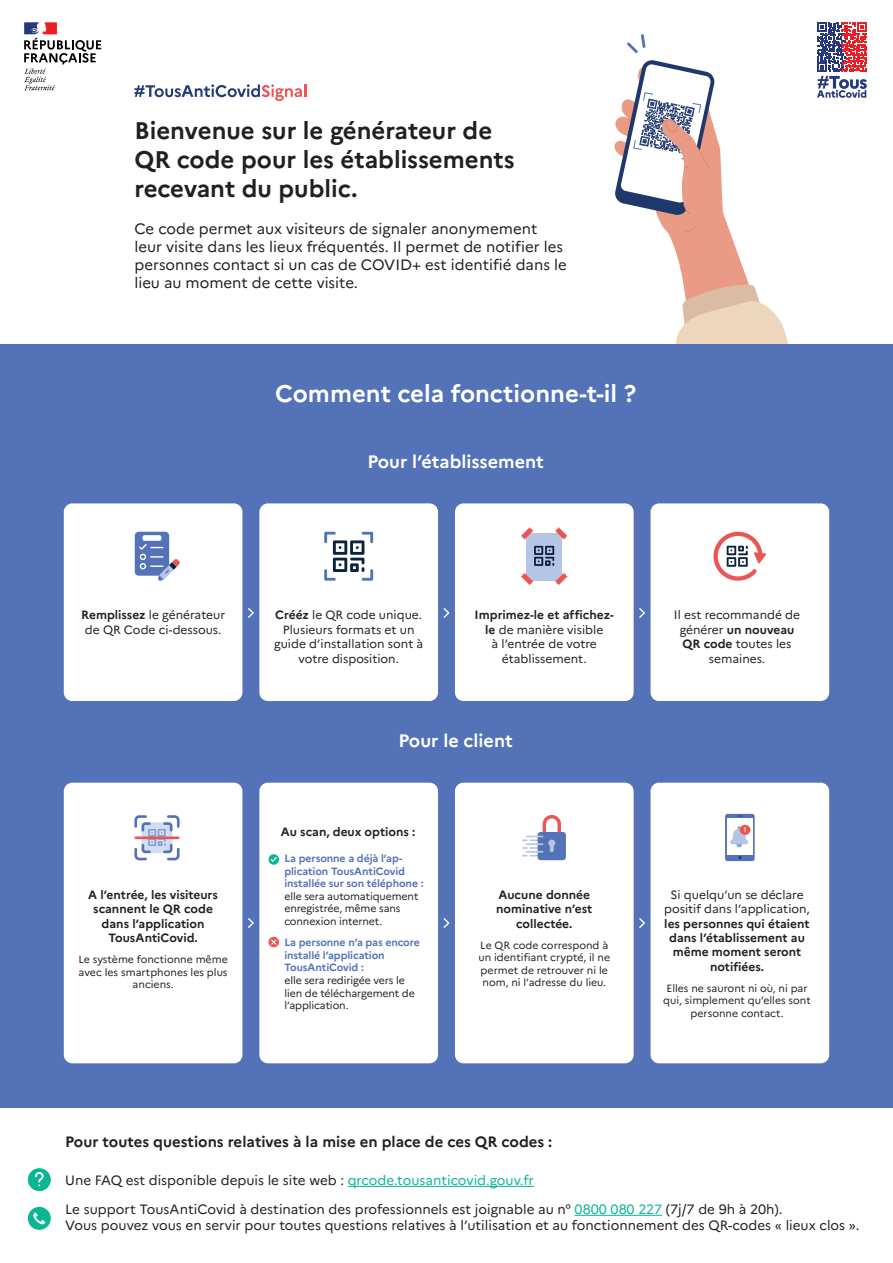
<style>
.page{position:relative;width:893px;height:1263px;background:#fff}
.page>*{position:absolute;margin:0;border:0;box-sizing:border-box;transform-origin:0 0}
.t1{font:700 24px/28.8px "Marianne";color:#231f20}
.t2{font:700 24px "Marianne";color:#fff}
.t3{font:700 18px "Marianne";color:#fff}
.t4{font:15px/18px "Marianne";color:#231f20}
.t5{font:700 15px "Marianne";color:#231f20}
.t6{font:13.5px/16.2px "Marianne";color:#231f20}
.t7{font:12px/14.4px "Marianne";color:#231f20;text-align:center}
.t8{font:700 12px/14.4px "Marianne";color:#231f20;text-align:center}
.t9{font:10.5px/12.6px "Marianne";letter-spacing:-.005em;color:#231f20;text-align:center}
.t10{font:700 10.5px/12.6px "Marianne";letter-spacing:-.01em;color:#5372b8}
.s1{font-weight:700}
.s2{color:#0ab694}
</style>
<div class="page">
<svg style="left:627px;top:34px;width:18px;height:19px"></svg>
<svg style="left:614px;top:60px;width:189px;height:285px"></svg>
<div style="left:0;top:345px;width:893px;height:763px;background:#5372b8"></div>
<div style="left:64px;top:503px;width:178px;height:198px;background:#fff;border-radius:9px"></div>
<div style="left:64px;top:783px;width:178px;height:280px;background:#fff;border-radius:9px"></div>
<div style="left:259px;top:503px;width:179px;height:198px;background:#fff;border-radius:9px"></div>
<div style="left:259px;top:783px;width:179px;height:280px;background:#fff;border-radius:9px"></div>
<div style="left:455px;top:503px;width:179px;height:198px;background:#fff;border-radius:9px"></div>
<div style="left:455px;top:783px;width:179px;height:280px;background:#fff;border-radius:9px"></div>
<div style="left:650px;top:503px;width:179px;height:198px;background:#fff;border-radius:9px"></div>
<div style="left:650px;top:783px;width:179px;height:280px;background:#fff;border-radius:9px"></div>
<hr style="left:348px;top:1186px;width:186px;height:1px;background:#0ab694">
<hr style="left:575px;top:1215px;width:87px;height:1px;background:#0ab694">
<svg style="left:817px;top:22px;width:50px;height:76px"></svg>
<svg style="left:24px;top:22px;width:77px;height:68px"></svg>
<svg style="left:248px;top:608px;width:6px;height:10px"></svg>
<svg style="left:248px;top:918px;width:6px;height:10px"></svg>
<svg style="left:443px;top:608px;width:6px;height:10px"></svg>
<svg style="left:443px;top:918px;width:6px;height:10px"></svg>
<svg style="left:639px;top:608px;width:6px;height:10px"></svg>
<svg style="left:639px;top:918px;width:6px;height:10px"></svg>
<svg style="left:324px;top:532px;width:49px;height:49px"></svg>
<div style="left:526px;top:533px;width:36px;height:48px;background:#b5c5e4"></div>
<svg style="left:521px;top:527px;width:13px;height:13px"></svg>
<svg style="left:555px;top:527px;width:13px;height:13px"></svg>
<svg style="left:555px;top:572px;width:13px;height:13px"></svg>
<svg style="left:521px;top:572px;width:13px;height:13px"></svg>
<svg style="left:534px;top:546px;width:20px;height:20px"></svg>
<svg style="left:713px;top:532px;width:53px;height:49px"></svg>
<div style="left:135px;top:532px;width:34px;height:44px;background:#5372b8;border-radius:4px"></div>
<svg style="left:139px;top:544px;width:41px;height:37px"></svg>
<div style="left:143px;top:535px;width:18px;height:6px;background:#fff;border-radius:2px"></div>
<svg style="left:134px;top:815px;width:46px;height:45px"></svg>
<svg style="left:268px;top:854px;width:11px;height:11px"></svg>
<svg style="left:271px;top:857px;width:6px;height:5px"></svg>
<svg style="left:268px;top:937px;width:11px;height:10px"></svg>
<svg style="left:271px;top:939px;width:5px;height:6px"></svg>
<svg style="left:27px;top:1206px;width:24px;height:24px"></svg>
<svg style="left:28px;top:1168px;width:23px;height:23px"></svg>
<div style="left:538px;top:832px;width:28px;height:28px;background:#5372b8;border-radius:3px"></div>
<svg style="left:522px;top:815px;width:39px;height:41px"></svg>
<div style="left:725px;top:814px;width:30px;height:47px;background:#5372b8;border-radius:2px"></div>
<div style="left:727px;top:818px;width:26px;height:36px;background:#fff"></div>
<svg style="left:740px;top:825px;width:10px;height:10px"></svg>
<svg style="left:730px;top:826px;width:18px;height:21px"></svg>
<svg style="left:134px;top:84px;width:172px;height:17px"></svg>
<h1 class="t1" style="left:134px;top:116px;width:382px">Bienvenue sur le générateur de<br>QR code pour les établissements recevant du public.</h1>
<h3 class="t4" style="left:134px;top:219px;width:434px">Ce code permet aux visiteurs de signaler anonymement leur visite dans les lieux fréquentés. Il permet de notifier les personnes contact si un cas de COVID+ est identifié dans le lieu au moment de cette visite.</h3>
<h1 class="t2" style="left:275px;top:379px;width:362px">Comment cela fonctionne-t-il ?</h1>
<h2 class="t3" style="left:367px;top:451px;width:178px">Pour l’établissement</h2>
<p class="t7" style="left:81px;top:608px;width:146px"><span class="s1">Remplissez</span> le générateur de QR Code ci-dessous.</p>
<p class="t8" style="left:88px;top:887px;width:131px">A l’entrée, les visiteurs scannent le QR code dans l’application<br>TousAntiCovid.</p>
<p class="t9" style="left:78px;top:953px;width:151px">Le système fonctionne même avec les smartphones les plus anciens.</p>
<p class="t7" style="left:274px;top:608px;width:151px"><span class="s1">Crééz</span> le QR code unique.<br>Plusieurs formats et un guide d’installation sont à votre disposition.</p>
<p class="t7" style="left:475px;top:608px;width:141px"><span class="s1">Imprimez-le et affichez&shy;le</span> de manière visible<br>à l’entrée de votre établissement.</p>
<h2 class="t3" style="left:399px;top:730px;width:116px">Pour le client</h2>
<p class="t8" style="left:281px;top:824px;width:136px">Au scan, deux options :</p>
<p class="t10" style="left:284px;top:852px;width:141px">La personne a déjà l’ap&shy;plication TousAntiCovid installée sur son téléphone :</p>
<p class="t9" style="left:284px;top:890px;width:136px;text-align:left">elle sera automatiquement enregistrée, même sans connexion internet.</p>
<p class="t10" style="left:284px;top:936px;width:137px">La personne n’a pas encore installé l’application<br>TousAntiCovid :</p>
<p class="t9" style="left:284px;top:974px;width:132px;text-align:left">elle sera redirigée vers le lien de téléchargement de l’application.</p>
<p class="t8" style="left:496px;top:887px;width:98px">Aucune donnée nominative n’est collectée.</p>
<p class="t9" style="left:478px;top:938px;width:133px">Le QR code correspond à un identifiant crypté, il ne permet de retrouver ni le nom, ni l’adresse du lieu.</p>
<h3 class="t5" style="left:65px;top:1132px;width:489px">Pour toutes questions relatives à la mise en place de ces QR codes :</h3>
<p class="t6" style="left:65px;top:1172px;width:470px">Une FAQ est disponible depuis le site web : <span class="s2">qrcode.tousanticovid.gouv.fr</span></p>
<p class="t7" style="left:674px;top:608px;width:128px">Il est recommandé de générer <span class="s1">un nouveau<br>QR code</span> toutes les semaines.</p>
<p class="t7" style="left:664px;top:887px;width:147px">Si quelqu’un se déclare positif dans l’application,</p>
<p class="t8" style="left:664px;top:916px;width:147px">les personnes qui étaient dans l’établissement au même moment seront notifiées.</p>
<p class="t9" style="left:663px;top:982px;width:149px">Elles ne sauront ni où, ni par qui, simplement qu’elles sont personne contact.</p>
<p class="t6" style="left:65px;top:1200px;width:796px">Le support TousAntiCovid à destination des professionnels est joignable au n° <span class="s2">0800 080 227</span> (7j/7 de 9h à 20h).<br>Vous pouvez vous en servir pour toutes questions relatives à l’utilisation et au fonctionnement des QR-codes « lieux clos ».</p>
</div>
